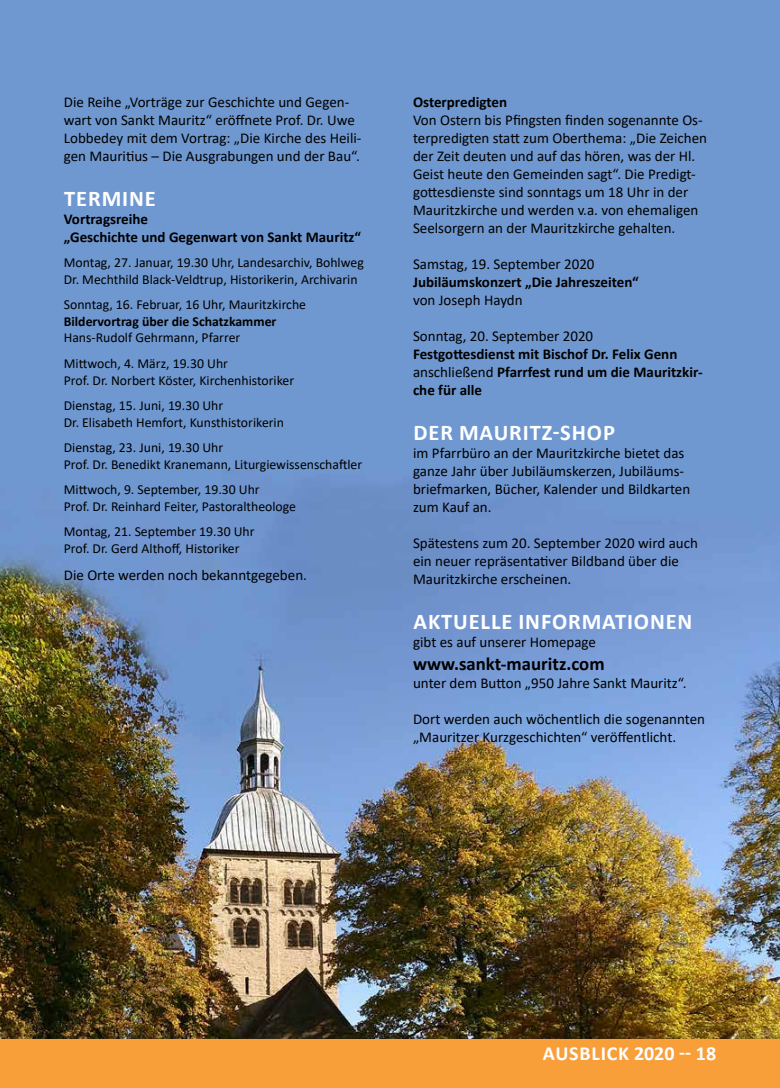
<style>
.page{position:relative;width:780px;height:1088px;background:#fff}
.page>*{position:absolute;margin:0;border:0;box-sizing:border-box;transform-origin:0 0}
.t1{font:700 22.5px "Calibri";letter-spacing:.04em;color:#fff}
.t2{font:700 20px "Calibri";letter-spacing:.02em;color:#fff}
.t3{font:700 18.75px "Calibri";color:#000}
.t4{font:15px/18px "Calibri";color:#000}
.t5{font:700 15px/18px "Calibri";color:#000}
.t6{font:13.75px/25.5px "Calibri";color:#000}
.t7{font:700 13.75px "Calibri";color:#000}
.s1{font-weight:400}
</style>
<div class="page">
<hr style="left:0;top:1039px;width:1px;height:49px;background:#f99f3a">
<div style="left:2px;top:1039px;width:778px;height:49px;background:#f99f3a"></div>
<img style="left:0;top:0;width:780px;height:1039px">
<p class="t4" style="left:64px;top:93px;width:299px">Die Reihe „Vorträge zur Geschichte und Gegen&shy;wart von Sankt Mauritz“ eröffnete Prof. Dr. Uwe Lobbedey mit dem Vortrag: „Die Kirche des Heili&shy;gen Mauritius – Die Ausgrabungen und der Bau“.</p>
<h1 class="t1" style="left:64px;top:183px;width:90px">termine</h1>
<p class="t5" style="left:64px;top:210px;width:299px">Vortragsreihe<br>„Geschichte und Gegenwart von Sankt Mauritz“</p>
<p class="t6" style="left:64px;top:254px;width:301px;line-height:16.5px">Montag, 27. Januar, 19.30 Uhr, Landesarchiv, Bohlweg<br>Dr. Mechthild Black-Veldtrup, Historikerin, Archivarin</p>
<p class="t6" style="left:64px;top:292px;width:244px">Sonntag, 16. Februar, 16 Uhr, Mauritzkirche</p>
<p class="t7" style="left:64px;top:312px;width:214px">Bildervortrag über die Schatzkammer</p>
<p class="t6" style="left:64px;top:325px;width:178px">Hans-Rudolf Gehrmann, Pfarrer<br>Mittwoch, 4. März, 19.30 Uhr</p>
<p class="t6" style="left:64px;top:367px;width:232px">Prof. Dr. Norbert Köster, Kirchenhistoriker<br>Dienstag, 15. Juni, 19.30 Uhr</p>
<p class="t6" style="left:64px;top:409px;width:222px">Dr. Elisabeth Hemfort, Kunsthistorikerin<br>Dienstag, 23. Juni, 19.30 Uhr</p>
<p class="t6" style="left:64px;top:451px;width:300px">Prof. Dr. Benedikt Kranemann, Liturgiewissenschaftler<br>Mittwoch, 9. September, 19.30 Uhr</p>
<p class="t6" style="left:64px;top:493px;width:234px">Prof. Dr. Reinhard Feiter, Pastoraltheologe<br>Montag, 21. September 19.30 Uhr</p>
<p class="t6" style="left:64px;top:535px;width:177px">Prof. Dr. Gerd Althoff, Historiker</p>
<p class="t4" style="left:64px;top:565px;width:245px">Die Orte werden noch bekanntgegeben.</p>
<p class="t5" style="left:413px;top:93px;width:95px">Osterpredigten</p>
<p class="t4" style="left:413px;top:111px;width:295px">Von Ostern bis Pfingsten finden sogenannte Os&shy;terpredigten statt zum Oberthema: „Die Zeichen der Zeit deuten und auf das hören, was der Hl.<br>Geist heute den Gemeinden sagt“. Die Predigt&shy;gottesdienste sind sonntags um 18 Uhr in der Mauritzkirche und werden v.a. von ehemaligen Seelsorgern an der Mauritzkirche gehalten.</p>
<p class="t4" style="left:413px;top:255px;width:183px">Samstag, 19. September 2020</p>
<p class="t5" style="left:413px;top:273px;width:227px">Jubiläumskonzert „Die Jahreszeiten“</p>
<p class="t4" style="left:413px;top:291px;width:111px">von Joseph Haydn</p>
<p class="t4" style="left:413px;top:327px;width:182px">Sonntag, 20. September 2020</p>
<p class="t5" style="left:413px;top:345px;width:291px">Festgottesdienst mit Bischof Dr. Felix Genn <span class="s1">anschließend</span> Pfarrfest rund um die Mauritzkir&shy;che für alle</p>
<h1 class="t1" style="left:413px;top:417px;width:162px">Der Mauritz-shop</h1>
<p class="t4" style="left:413px;top:444px;width:279px">im Pfarrbüro an der Mauritzkirche bietet das ganze Jahr über Jubiläumskerzen, Jubiläums&shy;briefmarken, Bücher, Kalender und Bildkarten zum Kauf an.</p>
<p class="t4" style="left:413px;top:534px;width:286px">Spätestens zum 20. September 2020 wird auch ein neuer repräsentativer Bildband über die<br>Mauritzkirche erscheinen.</p>
<h1 class="t1" style="left:413px;top:606px;width:280px">aktuelle informationen</h1>
<p class="t4" style="left:413px;top:633px;width:184px">gibt es auf unserer Homepage</p>
<p class="t3" style="left:413px;top:650px;width:193px">www.sankt-mauritz.com</p>
<p class="t4" style="left:413px;top:673px;width:275px">unter dem Button „950 Jahre Sankt Mauritz“.</p>
<p class="t4" style="left:413px;top:709px;width:293px">Dort werden auch wöchentlich die sogenannten „Mauritzer Kurzgeschichten“ veröffentlicht.</p>
<h2 class="t2" style="left:542px;top:1039px;width:175px">ausblick 2020 -- 18</h2>
</div>
